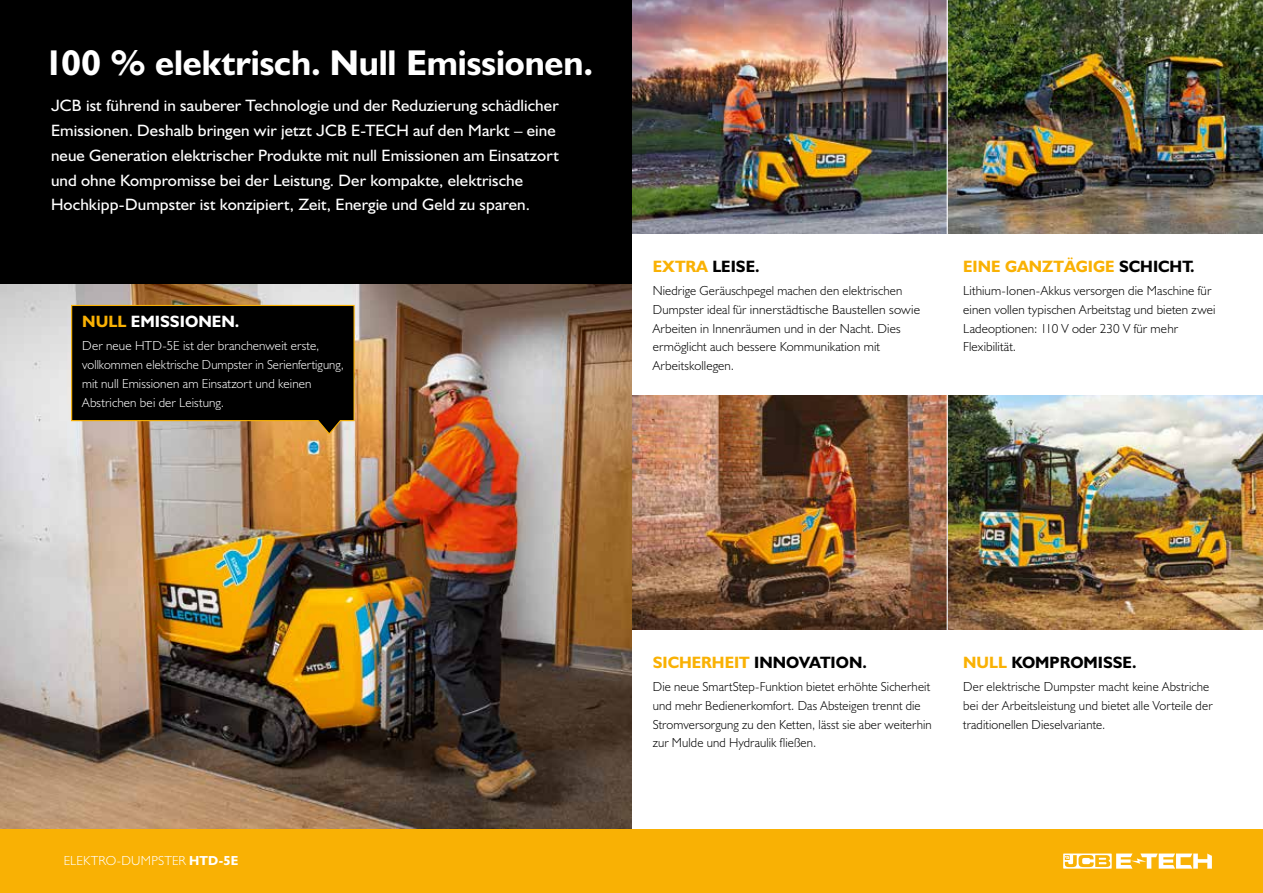
<style>
.page{position:relative;width:1263px;height:893px;background:#fff}
.page>*{position:absolute;margin:0;border:0;box-sizing:border-box;transform-origin:0 0}
.t1{font:700 36px "JCB Euro";color:#fff}
.t2{font:16.5px/24.8px "JCB Euro Roman";letter-spacing:.005em;color:#fff}
.t3{font:16.5px "JCB Bold";color:#000}
.t4{font:16.5px "JCB Bold";color:#f9b104}
.t5{font:16.5px "JCB Bold";color:#fff}
.t6{font:300 13.2px/18.8px "JCB Euro";letter-spacing:.01em;color:#000}
.t7{font:300 13.2px/18.8px "JCB Euro";letter-spacing:.01em;color:#fff}
.s1{color:#f9b104}
.s2{color:#000}
.s3{font-family:"JCB Bold";font-weight:400}
</style>
<div class="page">
<img style="left:948px;top:0;width:315px;height:234px">
<img style="left:948px;top:395px;width:315px;height:234px">
<img style="left:631px;top:0;width:316px;height:234px">
<img style="left:631px;top:395px;width:316px;height:234px">
<div style="left:0;top:0;width:631px;height:627px;background:#000"></div>
<img style="left:0;top:285px;width:631px;height:544px">
<svg style="left:71px;top:304px;width:284px;height:132px"></svg>
<div style="left:0;top:829px;width:1263px;height:64px;background:#f9b104"></div>
<svg style="left:1063px;top:853px;width:149px;height:16px"></svg>
<h1 class="t1" style="left:44px;top:41px;width:550px">100 % elektrisch. Null Emissionen.</h1>
<p class="t2" style="left:51px;top:93px;width:509px">JCB ist führend in sauberer Technologie und der Reduzierung schädlicher Emissionen. Deshalb bringen wir jetzt JCB E-TECH auf den Markt – eine neue Generation elektrischer Produkte mit null Emissionen am Einsatzort und ohne Kompromisse bei der Leistung. Der kompakte, elektrische Hochkipp-Dumpster ist konzipiert, Zeit, Energie und Geld zu sparen.</p>
<p class="t5" style="left:82px;top:311px;width:159px"><span class="s1">NULL</span> EMISSIONEN.</p>
<p class="t7" style="left:82px;top:336px;width:263px">Der neue HTD-5E ist der branchenweit erste, vollkommen elektrische Dumpster in Serienfertigung, mit null Emissionen am Einsatzort und keinen Abstrichen bei der Leistung.</p>
<p class="t3" style="left:653px;top:256px;width:108px"><span class="s1">EXTRA</span> LEISE.</p>
<p class="t6" style="left:653px;top:281px;width:269px">Niedrige Geräuschpegel machen den elektrischen Dumpster ideal für innerstädtische Baustellen sowie Arbeiten in Innenräumen und in der Nacht. Dies ermöglicht auch bessere Kommunikation mit Arbeitskollegen.</p>
<p class="t4" style="left:963px;top:256px;width:233px">EINE GANZTÄGIGE <span class="s2">SCHICHT.</span></p>
<p class="t6" style="left:963px;top:281px;width:254px">Lithium-Ionen-Akkus versorgen die Maschine für einen vollen typischen Arbeitstag und bieten zwei Ladeoptionen: 110 V oder 230 V für mehr Flexibilität.</p>
<p class="t7" style="left:64px;top:851px;width:176px">ELEKTRO-DUMPSTER <span class="s3">HTD-5E</span></p>
<p class="t3" style="left:653px;top:652px;width:216px"><span class="s1">SICHERHEIT</span> INNOVATION.</p>
<p class="t6" style="left:653px;top:677px;width:280px">Die neue SmartStep-Funktion bietet erhöhte Sicherheit und mehr Bedienerkomfort. Das Absteigen trennt die Stromversorgung zu den Ketten, lässt sie aber weiterhin zur Mulde und Hydraulik fließen.</p>
<p class="t3" style="left:963px;top:652px;width:175px"><span class="s1">NULL</span> KOMPROMISSE.</p>
<p class="t6" style="left:963px;top:677px;width:251px">Der elektrische Dumpster macht keine Abstriche bei der Arbeitsleistung und bietet alle Vorteile der traditionellen Dieselvariante.</p>
</div>
